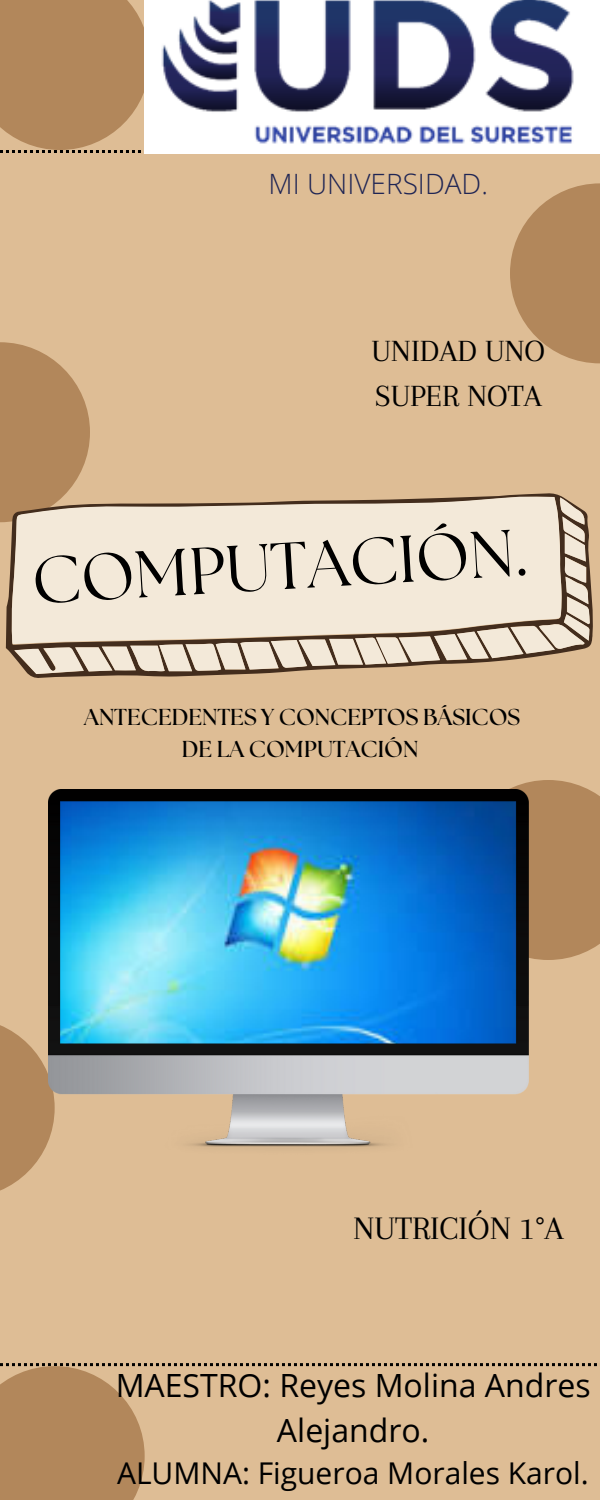
<style>
.page{position:relative;width:600px;height:1500px;background:#debd95}
.page>*{position:absolute;margin:0;border:0;box-sizing:border-box;transform-origin:0 0}
.t1{font:66px "The Seasons";color:#000}
.t2{font:34px "Arapey";color:#000}
.t3{font:32px/44.2px "Open Sans";color:#000;text-align:center}
.t4{font:32px/44.2px "Arapey";color:#000}
.t5{font:30px "Open Sans";color:#000}
.t6{font:300 28px "Open Sans";color:#1f2554}
.t7{font:700 23px/31.5px "The Seasons";color:#000;text-align:center}
</style>
<div class="page">
<svg style="left:0;top:0;width:145px;height:153px;background:#b48a5f"></svg>
<img style="left:145px;top:0;width:455px;height:154px">
<svg style="left:0;top:342px;width:90px;height:180px;background:#b88f63"></svg>
<svg style="left:510px;top:183px;width:90px;height:180px"></svg>
<svg style="left:458px;top:780px;width:142px;height:180px;background:#b48a5f"></svg>
<svg style="left:0;top:1363px;width:597px;height:137px"></svg>
<svg style="left:0;top:1025px;width:48px;height:166px"></svg>
<img style="left:48px;top:790px;width:480px;height:357px">
<svg style="left:6px;top:493px;width:587px;height:185px"></svg>
<svg style="left:12px;top:497px;width:578px;height:177px;background:#e1d4c2"></svg>
<p class="t6" style="left:269px;top:164px;width:221px">MI UNIVERSIDAD.</p>
<h3 class="t4" style="left:372px;top:329px;width:175px">UNIDAD UNO<br>SUPER NOTA</h3>
<h1 class="t1" style="left:31px;top:549px;width:498px;rotate:-3deg">COMPUTACIÓN.</h1>
<p class="t7" style="left:84px;top:703px;width:438px">ANTECEDENTES Y CONCEPTOS BÁSICOS<br>DE LA COMPUTACIÓN</p>
<h2 class="t2" style="left:353px;top:1210px;width:212px">NUTRICIÓN 1°A</h2>
<h3 class="t3" style="left:116px;top:1363px;width:476px">MAESTRO: Reyes Molina Andres<br>Alejandro.</h3>
<h3 class="t5" style="left:117px;top:1452px;width:473px">ALUMNA: Figueroa Morales Karol.</h3>
</div>
